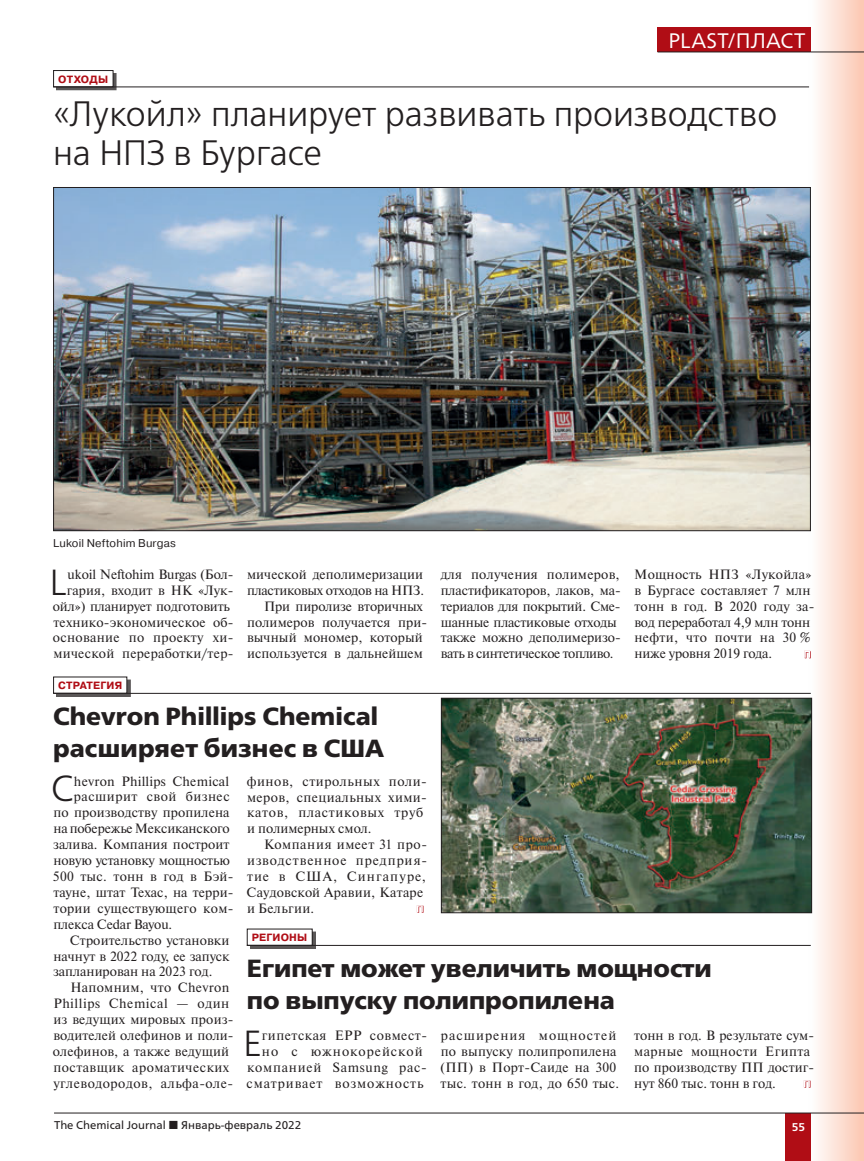
<style>
.page{position:relative;width:864px;height:1161px;background:#fff}
.page>*{position:absolute;margin:0;border:0;box-sizing:border-box;transform-origin:0 0}
.t1{font:36.15px "Free Set Light C";color:#231f20}
.t2{font:35.25px/39px "Free Set Light C";letter-spacing:-.005em;color:#231f20}
.t3{font:24.75px/31.5px "Free Set Bold C";color:#231f20}
.t4{font:21px "Frutiger Neue LTW1 G";letter-spacing:.005em;color:#fff}
.t5{font:13.5px/15.9px "Newton C";letter-spacing:.01em;color:#231f20}
.t6{font:13.5px/15.9px "Newton C";letter-spacing:-.015em;color:#231f20}
.t7{font:13.5px/15.9px "Newton C";letter-spacing:.04em;color:#231f20}
.t8{font:13.5px/15.9px "Newton C";letter-spacing:.05em;color:#231f20}
.t9{font:13.5px "Newton C";letter-spacing:-.01em;color:#231f20}
.t10{font:13.5px "Newton C";letter-spacing:.035em;color:#231f20}
.t11{font:13.5px "Newton C";letter-spacing:-.02em;color:#231f20}
.t12{font:13.5px "Newton C";letter-spacing:.065em;color:#231f20}
.t13{font:13.5px "Newton C";letter-spacing:.055em;color:#231f20}
.t14{font:13.5px "Newton C";letter-spacing:.07em;color:#231f20}
.t15{font:11.25px "Frutiger Neue LTW1 G";color:#231f20}
.t16{font:11.25px "Pragmatica C";letter-spacing:.015em;color:#231f20}
.t17{font:700 11.25px "Frutiger Neue LTW1 G";color:#fff}
.t18{font:700 10.5px "Pragmatica C";letter-spacing:.02em;color:#b00d15}
</style>
<div class="page">
<svg style="left:808px;top:0;width:55px;height:1161px"></svg>
<div style="left:785px;top:1113px;width:25px;height:48px;background:#b00d15"></div>
<hr style="left:54px;top:1112px;width:809px;height:1px;background:#231f20">
<div style="left:657px;top:28px;width:153px;height:24px;background:#b00d15"></div>
<hr style="left:657px;top:52px;width:153px;height:1px;background:#231f20">
<hr style="left:810px;top:52px;width:53px;height:1px;background:#231f20">
<svg style="left:804px;top:651px;width:6px;height:7px"></svg>
<svg style="left:416px;top:905px;width:7px;height:8px"></svg>
<div style="left:56px;top:73px;width:60px;height:17px;background:#231f20;opacity:.75"></div>
<div style="left:54px;top:71px;width:59px;height:16px;background:#fff"></div>
<div style="left:53px;top:70px;width:60px;height:17px;border:1px solid #231f20"></div>
<hr style="left:53px;top:87px;width:755px;height:1px;background:#231f20">
<img style="left:55px;top:189px;width:753px;height:340px">
<div style="left:56px;top:679px;width:74px;height:18px;background:#231f20;opacity:.75"></div>
<div style="left:54px;top:677px;width:73px;height:16px;background:#fff"></div>
<hr style="left:53px;top:693px;width:757px;height:1px;background:#231f20">
<svg style="left:803px;top:1080px;width:7px;height:7px"></svg>
<div style="left:250px;top:931px;width:65px;height:18px;background:#231f20;opacity:.75"></div>
<div style="left:247px;top:929px;width:65px;height:16px;background:#fff"></div>
<hr style="left:247px;top:945px;width:563px;height:1px;background:#231f20">
<img style="left:443px;top:700px;width:366px;height:211px">
<div style="left:441px;top:698px;width:370px;height:215px;border:1px solid #231f20"></div>
<h3 class="t4" style="left:668px;top:28px;width:138px">PLAST/ПЛАСТ</h3>
<p class="t18" style="left:58px;top:73px;width:51px">ОТХОД Ы</p>
<h2 class="t2" style="left:53px;top:96px;width:725px">«Лукойл» планирует развивать производство на НПЗ в Бургасе</h2>
<p class="t16" style="left:53px;top:537px;width:124px">Lukoil Neftohim Burgas</p>
<p class="t5" style="left:53px;top:566px;width:182px;text-align:right">ukoil Neftohim Burgas (Бол&shy;гария, входит в НК «Лук&shy;ойл») планирует подготовить технико-экономическое об&shy;основание по проекту хи&shy;мической переработки/тер-</p>
<p class="t5" style="left:247px;top:566px;width:177px">мической деполимеризации</p>
<h1 class="t1" style="left:50px;top:563px;width:19px">L</h1>
<p class="t11" style="left:247px;top:583px;width:178px">пластиковых отходов на НПЗ.</p>
<p class="t5" style="left:264px;top:598px;width:160px">При пиролизе вторичных</p>
<p class="t5" style="left:247px;top:614px;width:181px">полимеров получается при-</p>
<p class="t5" style="left:247px;top:630px;width:177px">вычный мономер, который</p>
<p class="t5" style="left:247px;top:646px;width:177px">используется в дальнейшем</p>
<p class="t18" style="left:58px;top:680px;width:65px">СТРАТЕГИЯ</p>
<h3 class="t3" style="left:53px;top:701px;width:332px">Chevron Phillips Chemical расширяет бизнес в США</h3>
<p class="t6" style="left:440px;top:566px;width:181px">для получения полимеров, пластификаторов, лаков, ма&shy;териалов для покрытий. Сме&shy;шанные пластиковые отходы также можно деполимеризо&shy;вать в синтетическое топливо.</p>
<p class="t5" style="left:634px;top:566px;width:181px">Мощность НПЗ «Лукойла» в Бургасе составляет 7 млн тонн в год. В 2020 году за&shy;вод переработал 4,9 млн тонн нефти, что почти на 30 % ниже уровня 2019 года.</p>
<h1 class="t1" style="left:51px;top:770px;width:24px">C</h1>
<p class="t5" style="left:74px;top:773px;width:157px">hevron Phillips Chemical</p>
<p class="t10" style="left:74px;top:789px;width:157px">расширит свой бизнес</p>
<p class="t5" style="left:53px;top:805px;width:177px">по производству пропилена</p>
<p class="t9" style="left:53px;top:821px;width:178px">на побережье Мексиканского</p>
<p class="t5" style="left:53px;top:836px;width:178px">залива. Компания построит</p>
<p class="t9" style="left:53px;top:853px;width:178px">новую установку мощностью</p>
<p class="t5" style="left:53px;top:868px;width:182px">500 тыс. тонн в год в Бэй-</p>
<p class="t5" style="left:53px;top:884px;width:181px">тауне, штат Техас, на терри-</p>
<p class="t5" style="left:53px;top:900px;width:181px">тории существующего ком-</p>
<p class="t9" style="left:53px;top:917px;width:120px">плекса Cedar Bayou.</p>
<p class="t5" style="left:70px;top:932px;width:161px">Строительство установки</p>
<p class="t5" style="left:53px;top:948px;width:177px">начнут в 2022 году, ее запуск</p>
<p class="t5" style="left:53px;top:964px;width:161px">запланирован на 2023 год.</p>
<p class="t5" style="left:70px;top:980px;width:160px">Напомним, что Chevron</p>
<p class="t7" style="left:53px;top:996px;width:177px">Phillips Chemical — один</p>
<p class="t5" style="left:53px;top:1011px;width:181px">из ведущих мировых произ-</p>
<p class="t5" style="left:53px;top:1027px;width:181px">водителей олефинов и поли-</p>
<p class="t5" style="left:53px;top:1043px;width:178px">олефинов, а также ведущий</p>
<p class="t10" style="left:53px;top:1060px;width:177px">поставщик ароматических</p>
<p class="t7" style="left:53px;top:1075px;width:181px">углеводородов, альфа-оле-</p>
<p class="t7" style="left:246px;top:773px;width:182px">финов, стирольных поли&shy;меров, специальных хими&shy;катов, пластиковых труб и полимерных смол.</p>
<p class="t8" style="left:246px;top:837px;width:182px;text-indent:18px">Компания имеет 31 про&shy;изводственное предприя&shy;тие в США, Сингапуре,<br>Саудовской Аравии, Катаре и Бельгии.</p>
<p class="t18" style="left:252px;top:932px;width:57px">РЕГИОНЫ</p>
<h3 class="t3" style="left:247px;top:953px;width:466px">Египет может увеличить мощности по выпуску полипропилена</h3>
<h1 class="t1" style="left:243px;top:1024px;width:20px">Е</h1>
<p class="t10" style="left:262px;top:1028px;width:166px">гипетская EPP совмест-</p>
<p class="t14" style="left:262px;top:1044px;width:162px">но с южнокорейской</p>
<p class="t13" style="left:247px;top:1060px;width:181px">компанией Samsung рас-</p>
<p class="t12" style="left:246px;top:1076px;width:178px">сматривает возможность</p>
<p class="t5" style="left:440px;top:1027px;width:180px">расширения мощностей по выпуску полипропилена (ПП) в Порт-Саиде на 300 тыс. тонн в год, до 650 тыс.</p>
<p class="t5" style="left:634px;top:1027px;width:181px">тонн в год. В результате сум&shy;марные мощности Египта по производству ПП достиг&shy;нут 860 тыс. тонн в год.</p>
<p class="t15" style="left:54px;top:1119px;width:113px">The Chemical Journal</p>
<p class="t15" style="left:181px;top:1119px;width:121px">Январь-февраль 2022</p>
<p class="t17" style="left:791px;top:1120px;width:15px">55</p>
</div>
